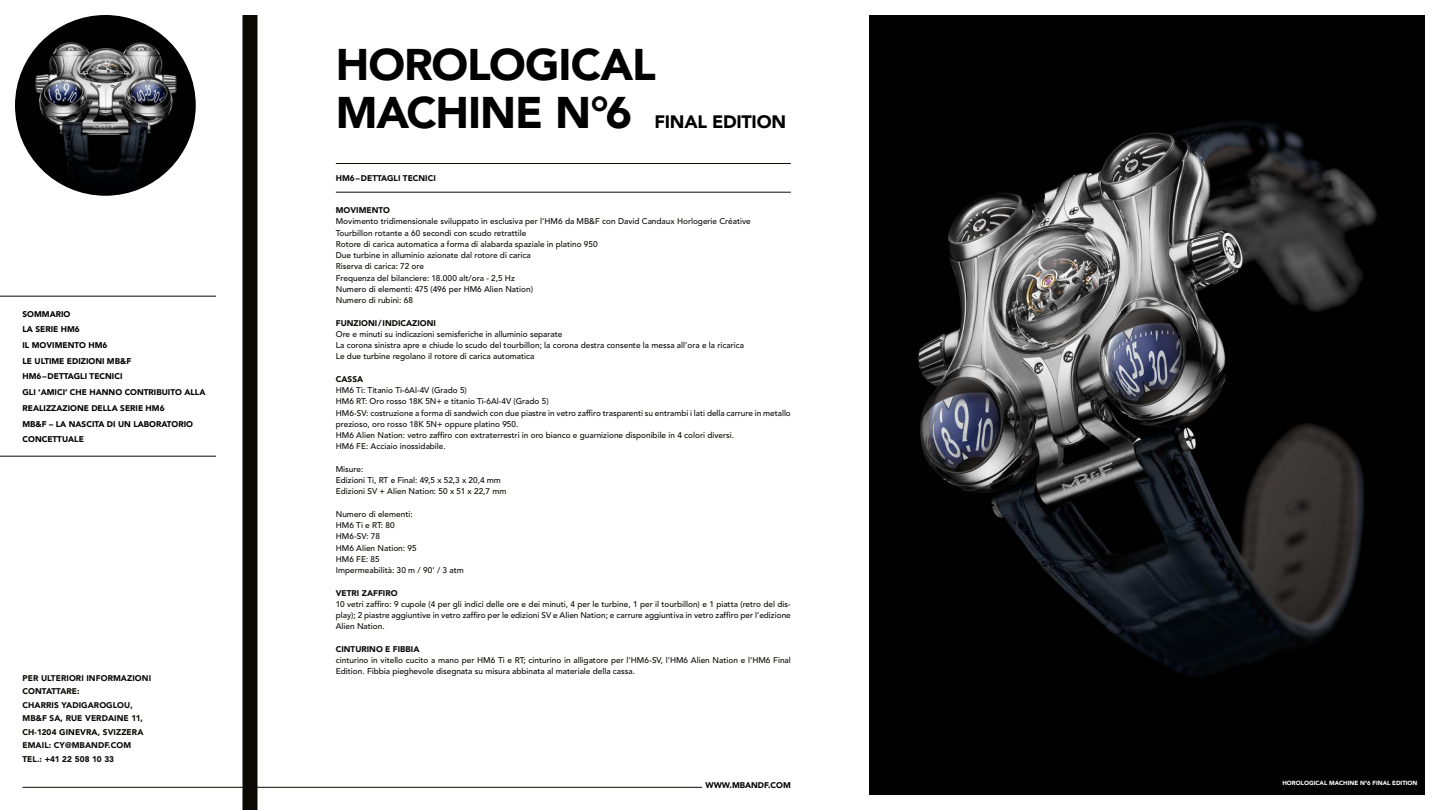
<style>
.page{position:relative;width:1440px;height:810px;background:#fff}
.page>*{position:absolute;margin:0;border:0;box-sizing:border-box;transform-origin:0 0}
.t1{font:900 44.25px/48px "Avenir";letter-spacing:-.025em;color:#000}
.t2{font:900 18px "Avenir";letter-spacing:-.015em;color:#000}
.t3{font:500 8.25px/11.2px "Avenir LT Std";color:#0b0904}
.t4{font:900 8.25px/13.5px "Avenir LT Std";letter-spacing:.01em;color:#0b0904}
.t5{font:900 8.25px/15.8px "Avenir LT Std";color:#000}
.t6{font:900 8.25px/15.8px "Avenir";color:#000}
.t7{font:900 6px "Avenir";color:#fff}
</style>
<div class="page">
<hr style="left:22px;top:787px;width:680px;height:1px;background:#0b0904">
<hr style="left:336px;top:163px;width:455px;height:1px;background:#0b0904">
<img style="left:15px;top:15px;width:181px;height:181px;border-radius:90px">
<div style="left:242px;top:15px;width:15px;height:795px;background:#0b0904"></div>
<hr style="left:0;top:296px;width:216px;height:1px;background:#0b0904">
<hr style="left:0;top:456px;width:216px;height:1px;background:#0b0904">
<hr style="left:336px;top:192px;width:455px;height:1px;background:#0b0904">
<img style="left:869px;top:15px;width:556px;height:780px">
<p class="t5" style="left:22px;top:306px;width:110px">SOMMARIO<br>LA SERIE HM6<br>IL MOVIMENTO HM6<br>LE ULTIME EDIZIONI MB&amp;F<br>HM6–DETTAGLI TECNICI</p>
<p class="t6" style="left:22px;top:384px;width:184px">GLI ‘AMICI’ CHE HANNO CONTRIBUITO ALLA<br>REALIZZAZIONE DELLA SERIE HM6</p>
<p class="t5" style="left:22px;top:416px;width:172px">MB&amp;F – LA NASCITA DI UN LABORATORIO<br>CONCETTUALE</p>
<p class="t4" style="left:22px;top:671px;width:130px">PER ULTERIORI INFORMAZIONI<br>CONTATTARE:<br>CHARRIS YADIGAROGLOU,<br>MB&amp;F SA, RUE VERDAINE 11,<br>CH-1204 GINEVRA, SVIZZERA<br>EMAIL: CY@MBANDF.COM<br>TEL.: +41 22 508 10 33</p>
<h1 class="t1" style="left:336px;top:40px;width:321px">HOROLOGICAL<br>MACHINE N°6</h1>
<h2 class="t2" style="left:655px;top:107px;width:133px">FINAL EDITION</h2>
<p class="t4" style="left:336px;top:172px;width:101px">HM6–DETTAGLI TECNICI</p>
<p class="t4" style="left:336px;top:203px;width:56px">MOVIMENTO</p>
<p class="t3" style="left:336px;top:216px;width:417px">Movimento tridimensionale sviluppato in esclusiva per l’HM6 da MB&amp;F con David Candaux Horlogerie Créative Tourbillon rotante a 60 secondi con scudo retrattile<br>Rotore di carica automatica a forma di alabarda spaziale in platino 950<br>Due turbine in alluminio azionate dal rotore di carica<br>Riserva di carica: 72 ore<br>Frequenza del bilanciere: 18.000 alt/ora - 2,5 Hz<br>Numero di elementi: 475 (496 per HM6 Alien Nation)<br>Numero di rubini: 68</p>
<p class="t4" style="left:336px;top:316px;width:102px">FUNZIONI/ INDICAZIONI</p>
<p class="t3" style="left:336px;top:328px;width:410px">Ore e minuti su indicazioni semisferiche in alluminio separate<br>La corona sinistra apre e chiude lo scudo del tourbillon; la corona destra consente la messa all’ora e la ricarica<br>Le due turbine regolano il rotore di carica automatica</p>
<p class="t4" style="left:336px;top:372px;width:29px">CASSA</p>
<p class="t3" style="left:336px;top:385px;width:457px">HM6 Ti: Titanio Ti-6Al-4V (Grado 5)<br>HM6 RT: Oro rosso 18K 5N+ e titanio Ti-6Al-4V (Grado 5)<br>HM6-SV: costruzione a forma di sandwich con due piastre in vetro zaffiro trasparenti su entrambi i lati della carrure in metallo prezioso, oro rosso 18K 5N+ oppure platino 950.<br>HM6 Alien Nation: vetro zaffiro con extraterrestri in oro bianco e guarnizione disponibile in 4 colori diversi.<br>HM6 FE: Acciaio inossidabile.</p>
<p class="t3" style="left:336px;top:463px;width:172px">Misure:<br>Edizioni Ti, RT e Final: 49,5 x 52,3 x 20,4 mm<br>Edizioni SV + Alien Nation: 50 x 51 x 22,7 mm</p>
<p class="t3" style="left:336px;top:508px;width:129px">Numero di elementi:<br>HM6 Ti e RT: 80<br>HM6-SV: 78<br>HM6 Alien Nation: 95<br>HM6 FE: 85<br>Impermeabilità: 30 m / 90’ / 3 atm</p>
<p class="t4" style="left:336px;top:586px;width:63px">VETRI ZAFFIRO</p>
<p class="t3" style="left:336px;top:599px;width:457px;text-align:justify">10 vetri zaffiro: 9 cupole (4 per gli indici delle ore e dei minuti, 4 per le turbine, 1 per il tourbillon) e 1 piatta (retro del dis&shy;play); 2 piastre aggiuntive in vetro zaffiro per le edizioni SV e Alien Nation; e carrure aggiuntiva in vetro zaffiro per l’edizione Alien Nation.</p>
<p class="t4" style="left:336px;top:642px;width:85px">CINTURINO E FIBBIA</p>
<p class="t3" style="left:336px;top:655px;width:457px">cinturino in vitello cucito a mano per HM6 Ti e RT; cinturino in alligatore per l’HM6-SV, l’HM6 Alien Nation e l’HM6 Final<br>Edition. Fibbia pieghevole disegnata su misura abbinata al materiale della cassa.</p>
<p class="t6" style="left:705px;top:777px;width:87px">WWW.MBANDF.COM</p>
<p class="t7" style="left:1282px;top:778px;width:137px">HOROLOGICAL MACHINE N°6 FINAL EDITION</p>
</div>
